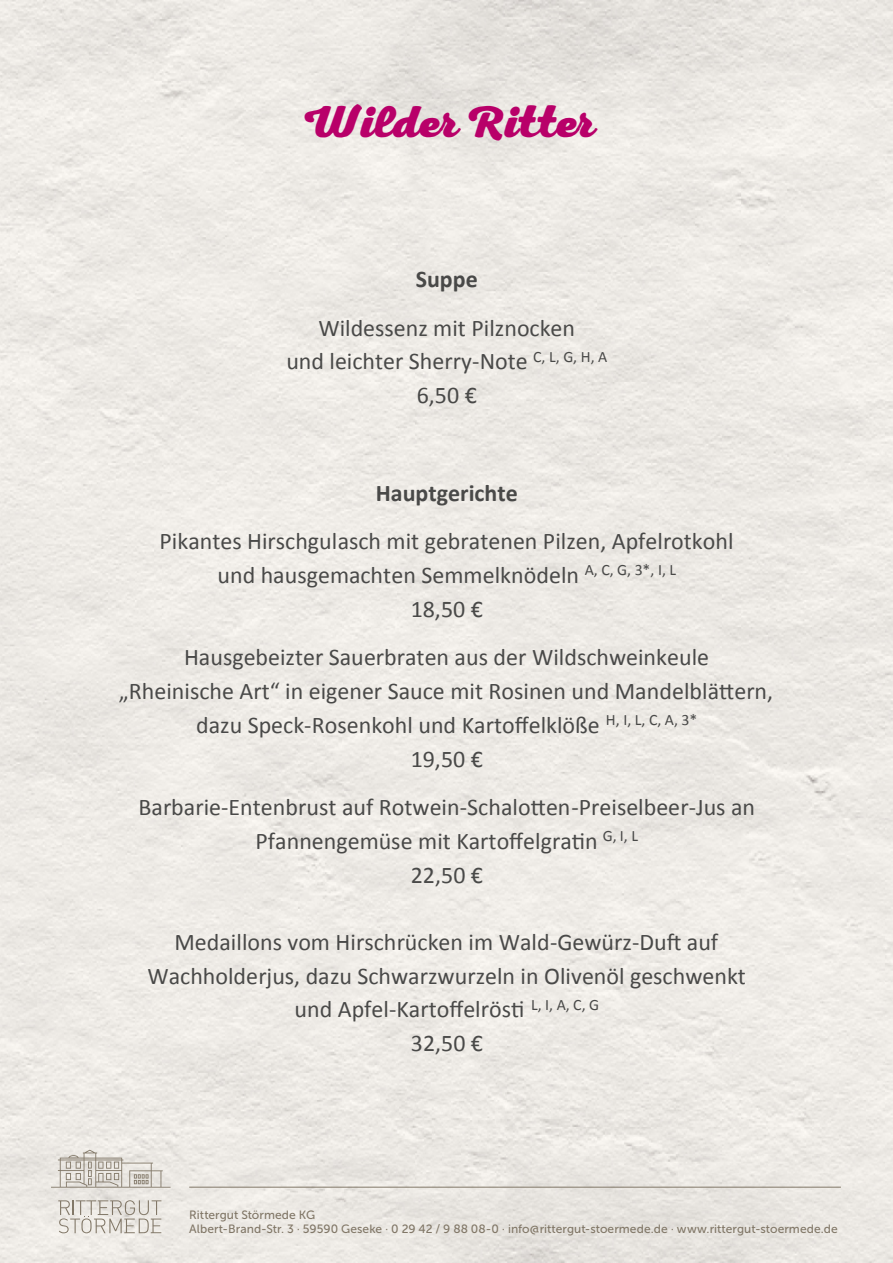
<style>
.page{position:relative;width:893px;height:1263px;background:#fff}
.page>*{position:absolute;margin:0;border:0;box-sizing:border-box;transform-origin:0 0}
.t1{font:45px "Nexa Rust Script H 00";color:#b80069}
.t2{font:24px/33.8px "Calibri";color:#494948;text-align:center}
.t3{font:700 24px "Calibri";color:#494948}
.t4{font:12px/14.4px "Museo Sans 500";letter-spacing:.005em;color:#817767}
</style>
<div class="page">
<svg style="left:51px;top:1150px;width:120px;height:38px;background:#d5d1ca"></svg>
<svg style="left:58px;top:1200px;width:103px;height:33px;background:#d7d3cc"></svg>
<hr style="left:189px;top:1187px;width:652px;height:1px;background:#817767">
<h1 class="t1" style="left:301px;top:95px;width:294px">Wilder Ritter</h1>
<p class="t3" style="left:416px;top:264px;width:63px">Suppe</p>
<p class="t2" style="left:286px;top:311px;width:322px">Wildessenz mit Pilznocken<br>und leichter Sherry-Note <sup>C,</sup> <sup>L,</sup> <sup>G,</sup> <sup>H,</sup> <sup>A<br></sup>6,50 €</p>
<p class="t3" style="left:376px;top:477px;width:143px">Hauptgerichte</p>
<p class="t2" style="left:160px;top:525px;width:575px">Pikantes Hirschgulasch mit gebratenen Pilzen, Apfelrotkohl und hausgemachten Semmelknödeln <sup>A,</sup> <sup>C,</sup> <sup>G,</sup> <sup>3*,</sup> <sup>I,</sup> <sup>L<br></sup>18,50 €</p>
<p class="t2" style="left:119px;top:640px;width:656px">Hausgebeizter Sauerbraten aus der Wildschweinkeule<br>„Rheinische Art“ in eigener Sauce mit Rosinen und Mandelblättern, dazu Speck-Rosenkohl und Kartoffelklöße <sup>H,</sup> <sup>I,</sup> <sup>L,</sup> <sup>C,</sup> <sup>A,</sup> <sup>3*<br></sup>19,50 €</p>
<p class="t2" style="left:139px;top:790px;width:618px">Barbarie-Entenbrust auf Rotwein-Schalotten-Preiselbeer-Jus an<br>Pfannengemüse mit Kartoffelgratin <sup>G,</sup> <sup>I,</sup> <sup>L<br></sup>22,50 €</p>
<p class="t2" style="left:147px;top:925px;width:600px">Medaillons vom Hirschrücken im Wald-Gewürz-Duft auf Wachholderjus, dazu Schwarzwurzeln in Olivenöl geschwenkt und Apfel-Kartoffelrösti <sup>L,</sup> <sup>I,</sup> <sup>A,</sup> <sup>C,</sup> <sup>G<br></sup>32,50 €</p>
<p class="t4" style="left:189px;top:1207px;width:650px">Rittergut Störmede KG<br>Albert-Brand-Str. 3 · 59590 Geseke · 0 29 42 / 9 88 08-0 · info@rittergut-stoermede.de · www.rittergut-stoermede.de</p>
</div>
